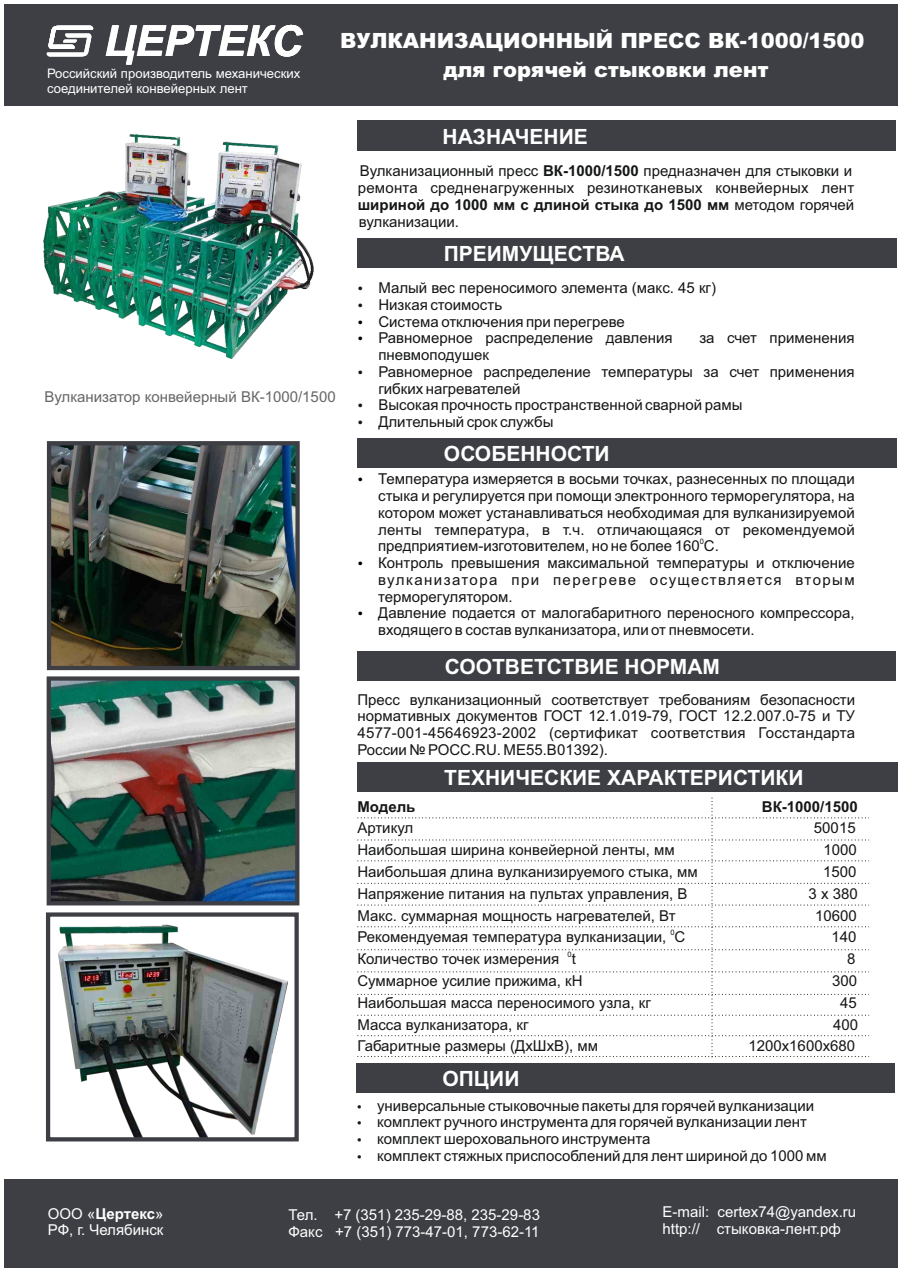
<style>
.page{position:relative;width:902px;height:1272px;background:#fff}
.page>*{position:absolute;margin:0;border:0;box-sizing:border-box;transform-origin:0 0}
.t1{font:italic 700 42.6px "Arial";color:#fff}
.t2{font:700 21px "Arial";color:#fff}
.t3{font:900 21px/29.5px "Arial";color:#fff;text-align:center}
.t4{font:15px/16.8px "Arial";color:#151616}
.t5{font:15px/16.8px "Arial";color:#fff}
.t6{font:15px "Arial";color:#676767}
.t7{font:700 15px "Arial";color:#151616}
.t8{font:13.2px/14.7px "Arial";color:#fff}
.t9{font:7.5px "Arial";color:#151616}
.s1{font-weight:700}
</style>
<div class="page">
<div style="left:4px;top:1179px;width:893px;height:88px;background:#3d3f44"></div>
<div style="left:4px;top:4px;width:893px;height:101px;background:#3d3f44"></div>
<svg style="left:46px;top:26px;width:47px;height:31px"></svg>
<div style="left:357px;top:121px;width:539px;height:30px;background:#3d3f44"></div>
<div style="left:357px;top:238px;width:539px;height:30px;background:#3d3f44"></div>
<img style="left:52px;top:446px;width:243px;height:219px">
<div style="left:47px;top:441px;width:253px;height:229px;border:4px solid #3d3f44"></div>
<img style="left:52px;top:681px;width:242px;height:219px">
<div style="left:47px;top:676px;width:252px;height:229px;border:4px solid #3d3f44"></div>
<div style="left:357px;top:438px;width:539px;height:30px;background:#3d3f44"></div>
<div style="left:357px;top:651px;width:539px;height:30px;background:#3d3f44"></div>
<div style="left:357px;top:762px;width:540px;height:30px;background:#3d3f44"></div>
<img style="left:58px;top:924px;width:230px;height:212px">
<div style="left:46px;top:912px;width:253px;height:229px;border:4px solid #3d3f44"></div>
<svg style="left:357px;top:797px;width:512px;height:260px"></svg>
<div style="left:356px;top:1063px;width:539px;height:29px;background:#3d3f44"></div>
<img style="left:43px;top:134px;width:271px;height:225px">
<h1 class="t1" style="left:104px;top:25px;width:199px">ЦЕРТЕКС</h1>
<p class="t8" style="left:47px;top:67px;width:255px">Российский производитель механических соединителей конвейерных лент</p>
<h2 class="t3" style="left:340px;top:27px;width:526px">ВУЛКАНИЗАЦИОННЫЙ ПРЕСС ВК-1000/1500 для горячей стыковки лент</h2>
<h2 class="t2" style="left:442px;top:129px;width:147px">НАЗНАЧЕНИЕ</h2>
<p class="t4" style="left:358px;top:164px;width:498px">Вулканизационный пресс <span class="s1">ВК-1000/1500</span> предназначен для стыковки и ремонта средненагруженных резинотканевых конвейерных лент <span class="s1">шириной до 1000 мм с длиной стыка до 1500 мм</span> методом горячей вулканизации.</p>
<h2 class="t2" style="left:443px;top:245px;width:182px">ПРЕИМУЩЕСТВА</h2>
<p class="t4" style="left:378px;top:281px;width:339px">Малый вес переносимого элемента (макс. 45 кг)</p>
<p class="t4" style="left:378px;top:297px;width:125px">Низкая стоимость</p>
<p class="t6" style="left:45px;top:390px;width:292px">Вулканизатор конвейерный ВК-1000/1500</p>
<p class="t4" style="left:378px;top:314px;width:248px">Система отключения при перегреве</p>
<p class="t4" style="left:378px;top:364px;width:478px">Равномерное распределение температуры за счет применения гибких нагревателей</p>
<p class="t4" style="left:378px;top:331px;width:295px">Равномерное распределение давления</p>
<p class="t4" style="left:699px;top:331px;width:157px">за счет применения</p>
<p class="t4" style="left:378px;top:348px;width:112px">пневмоподушек</p>
<p class="t4" style="left:378px;top:398px;width:365px">Высокая прочность пространственной сварной рамы</p>
<p class="t4" style="left:378px;top:415px;width:177px">Длительный срок службы</p>
<h2 class="t2" style="left:444px;top:445px;width:167px">ОСОБЕННОСТИ</h2>
<p class="t4" style="left:378px;top:472px;width:478px;text-align:justify">Температура измеряется в восьми точках, разнесенных по площади стыка и регулируется при помощи электронного терморегулятора, на котором может устанавливаться необходимая для вулканизируемой ленты температура, в т.ч. отличающаяся от рекомендуемой</p>
<p class="t9" style="left:699px;top:538px;width:6px">0</p>
<p class="t4" style="left:378px;top:539px;width:342px">предприятием-изготовителем, но не более 160 С.</p>
<p class="t4" style="left:378px;top:556px;width:478px;text-align:justify">Контроль превышения максимальной температуры и отключение вулканизатора при перегреве осуществляется вторым терморегулятором.</p>
<p class="t4" style="left:378px;top:606px;width:478px">Давление подается от малогабаритного переносного компрессора, входящего в состав вулканизатора, или от пневмосети.</p>
<h2 class="t2" style="left:444px;top:658px;width:277px">СООТВЕТСТВИЕ НОРМАМ</h2>
<p class="t4" style="left:357px;top:692px;width:499px;text-align:justify">Пресс вулканизационный соответствует требованиям безопасности нормативных документов ГОСТ 12.1.019-79, ГОСТ 12.2.007.0-75 и ТУ 4577-001-45646923-2002 (сертификат соответствия Госстандарта России № РОСС.RU. МЕ55.B01392).</p>
<h2 class="t2" style="left:444px;top:769px;width:361px">ТЕХНИЧЕСКИЕ ХАРАКТЕРИСТИКИ</h2>
<p class="t7" style="left:357px;top:800px;width:60px">Модель</p>
<p class="t7" style="left:761px;top:800px;width:97px">ВК-1000/1500</p>
<p class="t4" style="left:357px;top:821px;width:57px">Артикул</p>
<p class="t4" style="left:813px;top:821px;width:43px">50015</p>
<p class="t4" style="left:357px;top:864px;width:342px">Наибольшая длина вулканизируемого стыка, мм</p>
<p class="t4" style="left:823px;top:864px;width:35px">1500</p>
<p class="t4" style="left:357px;top:843px;width:319px">Наибольшая ширина конвейерной ленты, мм</p>
<p class="t4" style="left:823px;top:843px;width:35px">1000</p>
<p class="t4" style="left:357px;top:886px;width:332px">Напряжение питания на пультах управления, В</p>
<p class="t4" style="left:808px;top:886px;width:51px">3 х 380</p>
<p class="t9" style="left:670px;top:929px;width:6px">0</p>
<p class="t4" style="left:357px;top:930px;width:329px">Рекомендуемая температура вулканизации, C</p>
<p class="t4" style="left:831px;top:930px;width:27px">140</p>
<p class="t9" style="left:567px;top:951px;width:6px">0</p>
<p class="t4" style="left:357px;top:951px;width:220px">Количество точек измерения t</p>
<p class="t4" style="left:847px;top:951px;width:10px">8</p>
<p class="t4" style="left:357px;top:973px;width:227px">Суммарное усилие прижима, кН</p>
<p class="t4" style="left:832px;top:973px;width:27px">300</p>
<p class="t4" style="left:357px;top:908px;width:319px">Макс. суммарная мощность нагревателей, Вт</p>
<p class="t4" style="left:815px;top:908px;width:43px">10600</p>
<p class="t4" style="left:357px;top:995px;width:295px">Наибольшая масса переносимого узла, кг</p>
<p class="t4" style="left:840px;top:995px;width:18px">45</p>
<p class="t4" style="left:357px;top:1017px;width:172px">Масса вулканизатора, кг</p>
<p class="t4" style="left:833px;top:1017px;width:27px">400</p>
<p class="t4" style="left:357px;top:1039px;width:242px">Габаритные размеры (ДхШхВ), мм</p>
<p class="t4" style="left:748px;top:1039px;width:108px">1200х1600х680</p>
<h2 class="t2" style="left:442px;top:1070px;width:78px">ОПЦИИ</h2>
<p class="t4" style="left:377px;top:1098px;width:438px">универсальные стыковочные пакеты для горячей вулканизации комплект ручного инструмента для горячей вулканизации лент</p>
<p class="t4" style="left:377px;top:1148px;width:451px">комплект стяжных приспособлений для лент шириной до 1000 мм</p>
<p class="t4" style="left:377px;top:1131px;width:275px">комплект шероховального инструмента</p>
<p class="t5" style="left:48px;top:1206px;width:117px">ООО «<span class="s1">Цертекс</span>»<br>РФ, г. Челябинск</p>
<p class="t5" style="left:662px;top:1204px;width:195px">E-mail: certex74@yandex.ru http:// стыковка-лент.рф</p>
<p class="t5" style="left:288px;top:1207px;width:253px">Тел. +7 (351) 235-29-88, 235-29-83<br>Факс +7 (351) 773-47-01, 773-62-11</p>
</div>
